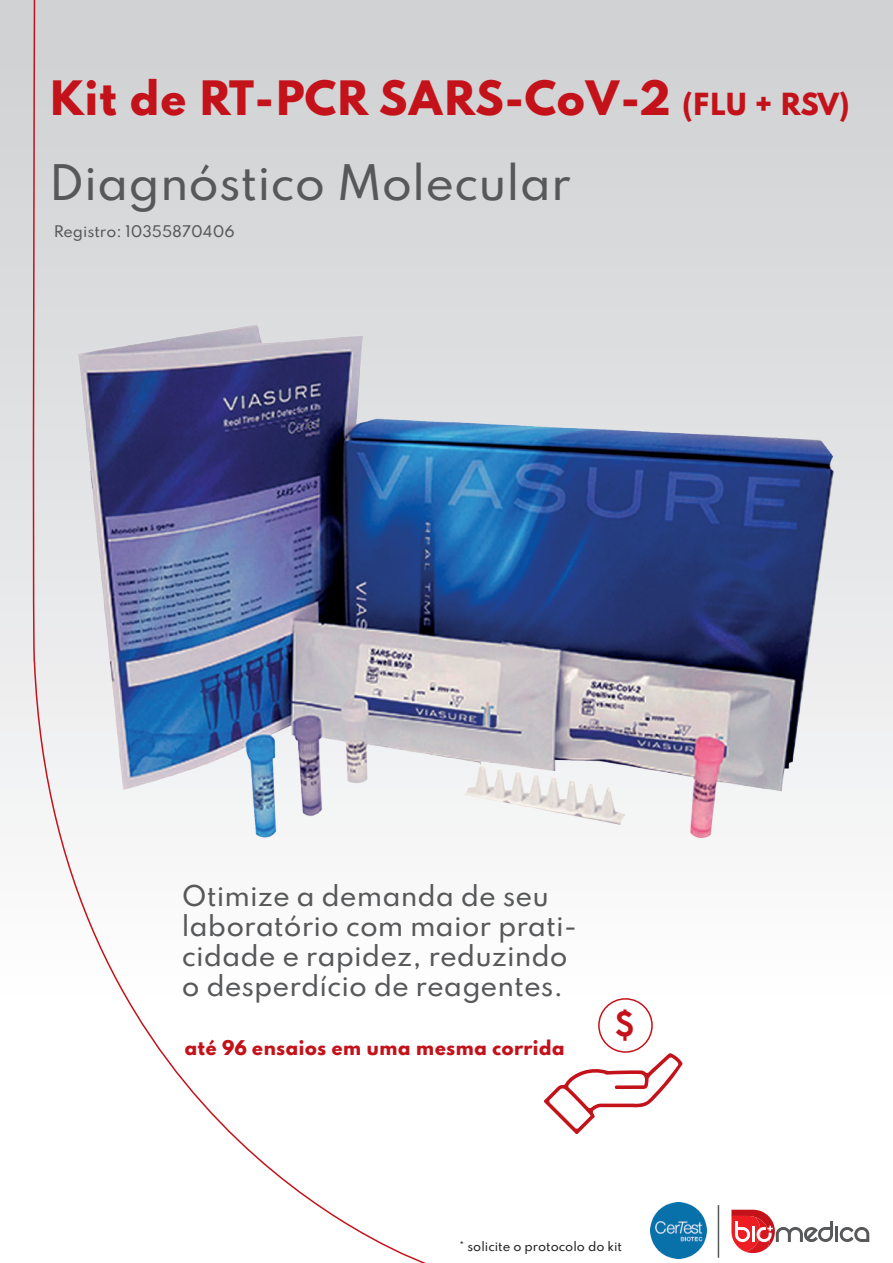
<style>
.page{position:relative;width:893px;height:1263px;background:#fff}
.page>*{position:absolute;margin:0;border:0;box-sizing:border-box;transform-origin:0 0}
.t1{font:500 43.5px "Spartan";color:#57585a}
.t2{font:800 42px "Spartan";color:#c4121a}
.t3{font:700 33.9px "Century Gothic";color:#c4121a}
.t4{font:500 25.5px/29.8px "Spartan";color:#57585a}
.t5{font:800 18px "Spartan";color:#c4121a}
.t6{font:500 14.25px "Spartan";color:#57585a}
.t7{font:500 11.55px "Spartan";color:#231f20}
.s1{font-size:27px}
</style>
<div class="page">
<div style="left:0;top:0;width:893px;height:1262px;background:linear-gradient(to bottom,#cfd0d3,#fff)"></div>
<svg style="left:32px;top:0;width:396px;height:1263px"></svg>
<svg style="left:731px;top:1210px;width:102px;height:43px"></svg>
<hr style="left:835px;top:1227px;width:3px;height:15px;background:#57585a">
<svg style="left:840px;top:1227px;width:29px;height:15px"></svg>
<hr style="left:718px;top:1205px;width:1px;height:53px;background:#57585a">
<img style="left:79px;top:325px;width:754px;height:512px">
<img style="left:650px;top:1203px;width:56px;height:56px">
<svg style="left:543px;top:1053px;width:140px;height:81px"></svg>
<div style="left:598px;top:998px;width:55px;height:55px;border:2px solid #c4121a;border-radius:50%"></div>
<h2 class="t2" style="left:49px;top:66px;width:802px">Kit de RT-PCR SARS-CoV-2 <span class="s1">(FLU + RSV)</span></h2>
<h1 class="t1" style="left:49px;top:150px;width:524px">Diagnóstico Molecular</h1>
<p class="t6" style="left:54px;top:221px;width:182px">Registro: 10355870406</p>
<p class="t4" style="left:182px;top:880px;width:397px">Otimize a demanda de seu laboratório com maior prati&shy;cidade e rapidez, reduzindo o desperdício de reagentes.</p>
<p class="t5" style="left:185px;top:1034px;width:382px">até 96 ensaios em uma mesma corrida</p>
<h3 class="t3" style="left:615px;top:997px;width:20px">$</h3>
<p class="t7" style="left:459px;top:1237px;width:165px">* solicite o protocolo do kit</p>
</div>
